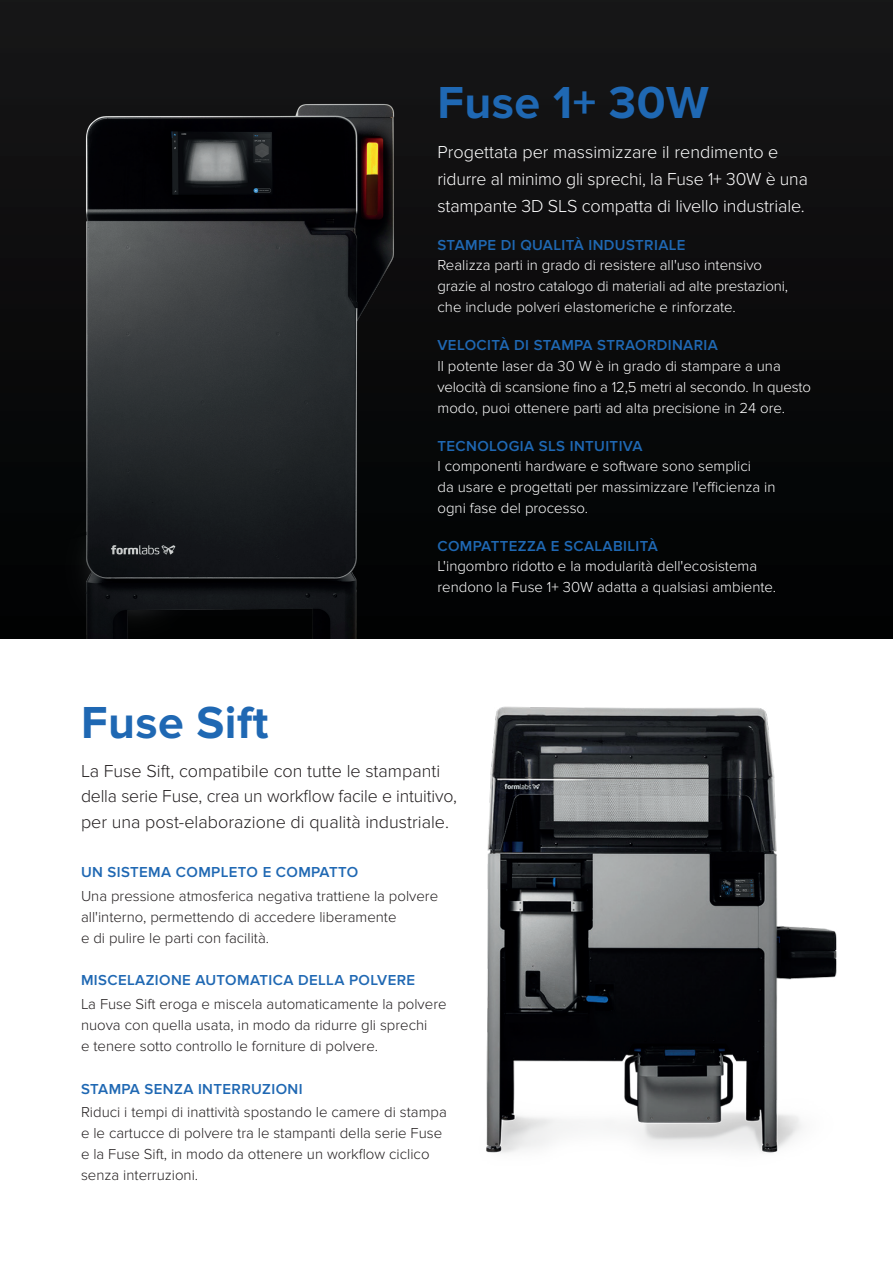
<style>
.page{position:relative;width:893px;height:1263px;background:#fff}
.page>*{position:absolute;margin:0;border:0;box-sizing:border-box;transform-origin:0 0}
.t1{font:700 46.5px "Proxima Nova";letter-spacing:.01em;color:#1f68b3}
.t2{font:300 18px/25.5px "Proxima Nova";color:#231f20}
.t3{font:300 18px/27px "Proxima Nova";letter-spacing:-.01em;color:#fff}
.t4{font:300 15px/21px "Proxima Nova";color:#fff}
.t5{font:300 15px/21px "Proxima Nova";color:#231f20}
.t6{font:600 15px "Proxima Nova";letter-spacing:.025em;color:#1f68b3}
</style>
<div class="page">
<div style="left:0;top:0;width:893px;height:638px;background:#0d0c0d"></div>
<img style="left:48px;top:103px;width:363px;height:535px">
<img style="left:486px;top:706px;width:351px;height:447px">
<h1 class="t1" style="left:437px;top:75px;width:273px">Fuse 1+ 30W</h1>
<p class="t3" style="left:437px;top:139px;width:372px">Progettata per massimizzare il rendimento e ridurre al minimo gli sprechi, la Fuse 1+ 30W è una stampante 3D SLS compatta di livello industriale.</p>
<p class="t6" style="left:437px;top:236px;width:250px">STAMPE DI QUALITÀ INDUSTRIALE</p>
<p class="t4" style="left:437px;top:255px;width:352px">Realizza parti in grado di resistere all'uso intensivo grazie al nostro catalogo di materiali ad alte prestazioni, che include polveri elastomeriche e rinforzate.</p>
<p class="t6" style="left:437px;top:337px;width:282px">VELOCITÀ DI STAMPA STRAORDINARIA</p>
<p class="t4" style="left:437px;top:355px;width:375px">Il potente laser da 30 W è in grado di stampare a una velocità di scansione fino a 12,5 metri al secondo. In questo modo, puoi ottenere parti ad alta precisione in 24 ore.</p>
<p class="t6" style="left:437px;top:437px;width:207px">TECNOLOGIA SLS INTUITIVA</p>
<p class="t4" style="left:437px;top:456px;width:340px">I componenti hardware e software sono semplici<br>da usare e progettati per massimizzare l'efficienza in ogni fase del processo.</p>
<p class="t6" style="left:437px;top:537px;width:222px">COMPATTEZZA E SCALABILITÀ</p>
<p class="t4" style="left:437px;top:556px;width:340px">L'ingombro ridotto e la modularità dell'ecosistema rendono la Fuse 1+ 30W adatta a qualsiasi ambiente.</p>
<h1 class="t1" style="left:81px;top:696px;width:189px">Fuse Sift</h1>
<p class="t2" style="left:81px;top:758px;width:378px">La Fuse Sift, compatibile con tutte le stampanti della serie Fuse, crea un workflow facile e intuitivo, per una post-elaborazione di qualità industriale.</p>
<p class="t6" style="left:81px;top:863px;width:279px">UN SISTEMA COMPLETO E COMPATTO</p>
<p class="t5" style="left:81px;top:885px;width:359px">Una pressione atmosferica negativa trattiene la polvere all'interno, permettendo di accedere liberamente<br>e di pulire le parti con facilità.</p>
<p class="t6" style="left:81px;top:972px;width:336px">MISCELAZIONE AUTOMATICA DELLA POLVERE</p>
<p class="t5" style="left:81px;top:994px;width:367px">La Fuse Sift eroga e miscela automaticamente la polvere nuova con quella usata, in modo da ridurre gli sprechi<br>e tenere sotto controllo le forniture di polvere.</p>
<p class="t6" style="left:81px;top:1080px;width:223px">STAMPA SENZA INTERRUZIONI</p>
<p class="t5" style="left:81px;top:1102px;width:367px">Riduci i tempi di inattività spostando le camere di stampa e le cartucce di polvere tra le stampanti della serie Fuse e la Fuse Sift, in modo da ottenere un workflow ciclico senza interruzioni.</p>
</div>
